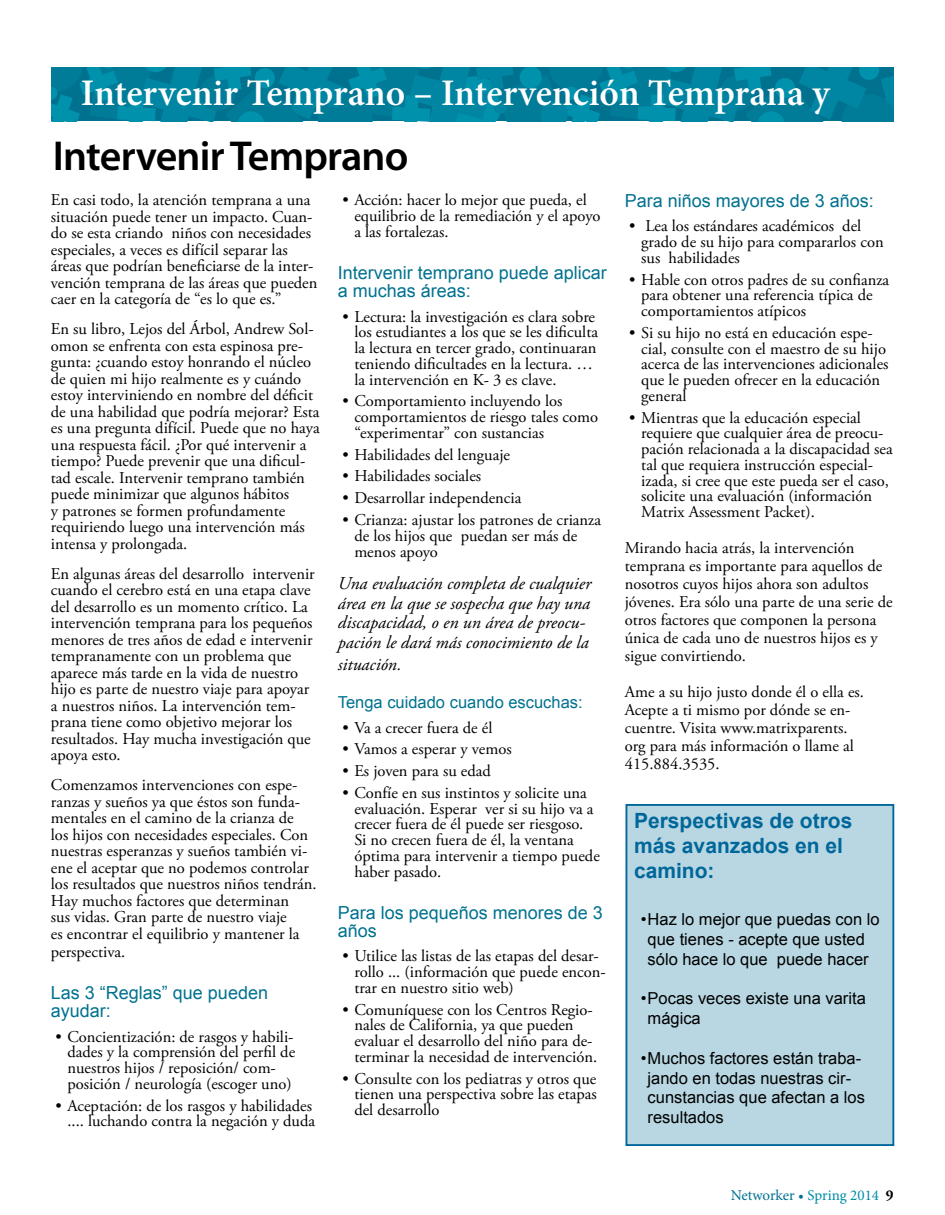
<style>
.page{position:relative;width:945px;height:1215px;background:#fff}
.page>*{position:absolute;margin:0;border:0;box-sizing:border-box;transform-origin:0 0}
.t1{font:600 42px "Myriad Pro";letter-spacing:-.02em;color:#000}
.t2{font:600 37.5px "Minion Pro";letter-spacing:-.005em;color:#fff}
.t3{font:700 21px/25.2px "Arial";color:#01679a}
.t4{font:italic 18px/19.5px "Adobe Garamond Pro";color:#000}
.t5{font:18px/18px "Arial";color:#00728f}
.t6{font:16.5px/15.8px "Adobe Garamond Pro";color:#000}
.t7{font:16.5px/19.8px "Arial";color:#000}
.t8{font:16.5px "Arial";color:#00728f}
.t9{font:15px "Minion Pro";color:#00728f}
.s1{color:#008ba7}
.s2{font-family:"Adobe Garamond Pro";font-weight:700;color:#000}
</style>
<div class="page">
<svg style="left:51px;top:68px;width:843px;height:54px;background:#01819e"></svg>
<div style="left:493px;top:101px;width:13px;height:13px;background:#0086a2;border-radius:50%"></div>
<div style="left:626px;top:805px;width:267px;height:340px;background:#b8d7e2"></div>
<div style="left:626px;top:804px;width:268px;height:342px;border:2px solid #01679a"></div>
<h2 class="t2" style="left:81px;top:67px;width:751px">Intervenir Temprano – Intervención Temprana y</h2>
<h1 class="t1" style="left:53px;top:129px;width:357px">Intervenir Temprano</h1>
<p class="t6" style="left:51px;top:193px;width:268px;line-height:16.5px">En casi todo, la atención temprana a una situación puede tener un impacto. Cuan&shy;do se esta criando niños con necesidades especiales, a veces es difícil separar las áreas que podrían beneficiarse de la inter&shy;vención temprana de las áreas que pueden caer en la categoría de “es lo que es.”</p>
<p class="t6" style="left:51px;top:322px;width:270px;line-height:16.5px">En su libro, Lejos del Árbol, Andrew Sol&shy;omon se enfrenta con esta espinosa pre&shy;gunta: ¿cuando estoy honrando el núcleo de quien mi hijo realmente es y cuándo estoy interviniendo en nombre del déficit de una habilidad que podría mejorar? Esta es una pregunta difícil. Puede que no haya una respuesta fácil. ¿Por qué intervenir a tiempo? Puede prevenir que una dificul&shy;tad escale. Intervenir temprano también puede minimizar que algunos hábitos<br>y patrones se formen profundamente requiriendo luego una intervención más intensa y prolongada.</p>
<p class="t6" style="left:51px;top:566px;width:265px;line-height:16.5px">En algunas áreas del desarrollo intervenir cuando el cerebro está en una etapa clave del desarrollo es un momento crítico. La intervención temprana para los pequeños menores de tres años de edad e intervenir tempranamente con un problema que aparece más tarde en la vida de nuestro hijo es parte de nuestro viaje para apoyar a nuestros niños. La intervención tem&shy;prana tiene como objetivo mejorar los resultados. Hay mucha investigación que apoya esto.</p>
<p class="t6" style="left:51px;top:778px;width:267px;line-height:16.5px">Comenzamos intervenciones con espe&shy;ranzas y sueños ya que éstos son funda&shy;mentales en el camino de la crianza de<br>los hijos con necesidades especiales. Con nuestras esperanzas y sueños también vi&shy;ene el aceptar que no podemos controlar los resultados que nuestros niños tendrán.<br>Hay muchos factores que determinan<br>sus vidas. Gran parte de nuestro viaje<br>es encontrar el equilibrio y mantener la</p>
<p class="t6" style="left:51px;top:944px;width:76px">perspectiva.</p>
<p class="t5" style="left:51px;top:984px;width:219px">Las 3 “Reglas” que pueden ayudar:</p>
<p class="t6" style="left:67px;top:1029px;width:229px;text-indent:-12px">• Concientización: de rasgos y habili&shy;dades y la comprensión del perfil de nuestros hijos / reposición/ com&shy;posición / neurología (escoger uno)</p>
<p class="t6" style="left:55px;top:1098px;width:261px;text-align:right">• Aceptación: de los rasgos y habilidades .... luchando contra la negación y duda</p>
<p class="t6" style="left:354px;top:193px;width:248px;text-indent:-12px">• Acción: hacer lo mejor que pueda, el equilibrio de la remediación y el apoyo a las fortalezas.</p>
<p class="t5" style="left:338px;top:264px;width:270px">Intervenir temprano puede aplicar a muchas áreas:</p>
<p class="t6" style="left:354px;top:309px;width:245px;text-indent:-12px">• Lectura: la investigación es clara sobre los estudiantes a los que se les dificulta la lectura en tercer grado, continuaran teniendo dificultades en la lectura. … la intervención en K- 3 es clave.</p>
<p class="t6" style="left:354px;top:394px;width:245px;text-indent:-12px">• Comportamiento incluyendo los comportamientos de riesgo tales como “experimentar” con sustancias</p>
<p class="t6" style="left:342px;top:447px;width:169px">• Habilidades del lenguaje</p>
<p class="t6" style="left:342px;top:469px;width:140px">• Habilidades sociales</p>
<p class="t6" style="left:342px;top:491px;width:181px">• Desarrollar independencia</p>
<p class="t6" style="left:354px;top:512px;width:248px;text-indent:-12px">• Crianza: ajustar los patrones de crianza de los hijos que puedan ser más de menos apoyo</p>
<p class="t4" style="left:338px;top:575px;width:255px">Una evaluación completa de cualquier área en la que se sospecha que hay una discapacidad, o en un área de preocu&shy;pación le dará más conocimiento de la</p>
<p class="t4" style="left:338px;top:655px;width:65px">situación.</p>
<p class="t8" style="left:338px;top:691px;width:246px">Tenga cuidado cuando escuchas:</p>
<p class="t6" style="left:342px;top:720px;width:152px">• Va a crecer fuera de él</p>
<p class="t6" style="left:342px;top:742px;width:171px">• Vamos a esperar y vemos</p>
<p class="t6" style="left:342px;top:764px;width:150px">• Es joven para su edad</p>
<p class="t6" style="left:354px;top:785px;width:247px;text-indent:-12px">• Confíe en sus instintos y solicite una evaluación. Esperar ver si su hijo va a crecer fuera de él puede ser riesgoso.<br>Si no crecen fuera de él, la ventana óptima para intervenir a tiempo puede haber pasado.</p>
<p class="t5" style="left:338px;top:903px;width:267px">Para los pequeños menores de 3 años</p>
<p class="t6" style="left:354px;top:949px;width:253px;text-indent:-12px">• Utilice las listas de las etapas del desar&shy;rollo ... (información que puede encon&shy;trar en nuestro sitio web)</p>
<p class="t6" style="left:354px;top:1002px;width:244px;text-indent:-12px">• Comuníquese con los Centros Regio&shy;nales de California, ya que pueden evaluar el desarrollo del niño para de&shy;terminar la necesidad de intervención.</p>
<p class="t6" style="left:354px;top:1071px;width:244px;text-align:justify;text-indent:-12px">• Consulte con los pediatras y otros que tienen una perspectiva sobre las etapas del desarrollo</p>
<p class="t5" style="left:625px;top:191px;width:251px">Para niños mayores de 3 años:</p>
<p class="t6" style="left:641px;top:219px;width:244px;text-indent:-12px">• Lea los estándares académicos del grado de su hijo para compararlos con sus habilidades</p>
<p class="t6" style="left:641px;top:272px;width:249px;text-indent:-12px">• Hable con otros padres de su confianza para obtener una referencia típica de comportamientos atípicos</p>
<p class="t6" style="left:641px;top:325px;width:249px;text-indent:-12px">• Si su hijo no está en educación espe&shy;cial, consulte con el maestro de su hijo acerca de las intervenciones adicionales que le pueden ofrecer en la educación general</p>
<p class="t6" style="left:641px;top:410px;width:253px;text-indent:-12px">• Mientras que la educación especial requiere que cualquier área de preocu&shy;pación relacionada a la discapacidad sea tal que requiera instrucción especial&shy;izada, si cree que este pueda ser el caso, solicite una evaluación (información Matrix Assessment Packet).</p>
<p class="t6" style="left:625px;top:540px;width:270px;line-height:18px">Mirando hacia atrás, la intervención temprana es importante para aquellos de nosotros cuyos hijos ahora son adultos jóvenes. Era sólo una parte de una serie de otros factores que componen la persona única de cada uno de nuestros hijos es y sigue convirtiendo.</p>
<p class="t6" style="left:625px;top:684px;width:241px;line-height:18px">Ame a su hijo justo donde él o ella es.<br>Acepte a ti mismo por dónde se en&shy;cuentre. Visita www.matrixparents. org para más información o llame al<br>415.884.3535.</p>
<p class="t3" style="left:634px;top:809px;width:220px">Perspectivas de otros más avanzados en el camino:</p>
<p class="t7" style="left:641px;top:910px;width:240px;text-align:center">• Haz lo mejor que puedas con lo que tienes - acepte que usted sólo hace lo que puede hacer</p>
<p class="t7" style="left:648px;top:989px;width:220px;text-indent:-7px">• Pocas veces existe una varita mágica</p>
<p class="t7" style="left:648px;top:1048px;width:219px;text-indent:-7px">• Muchos factores están traba&shy;jando en todas nuestras cir&shy;cunstancias que afectan a los resultados</p>
<p class="t9" style="left:731px;top:1186px;width:164px">Networker • <span class="s1">Spring 2014</span> <span class="s2">9</span></p>
</div>
